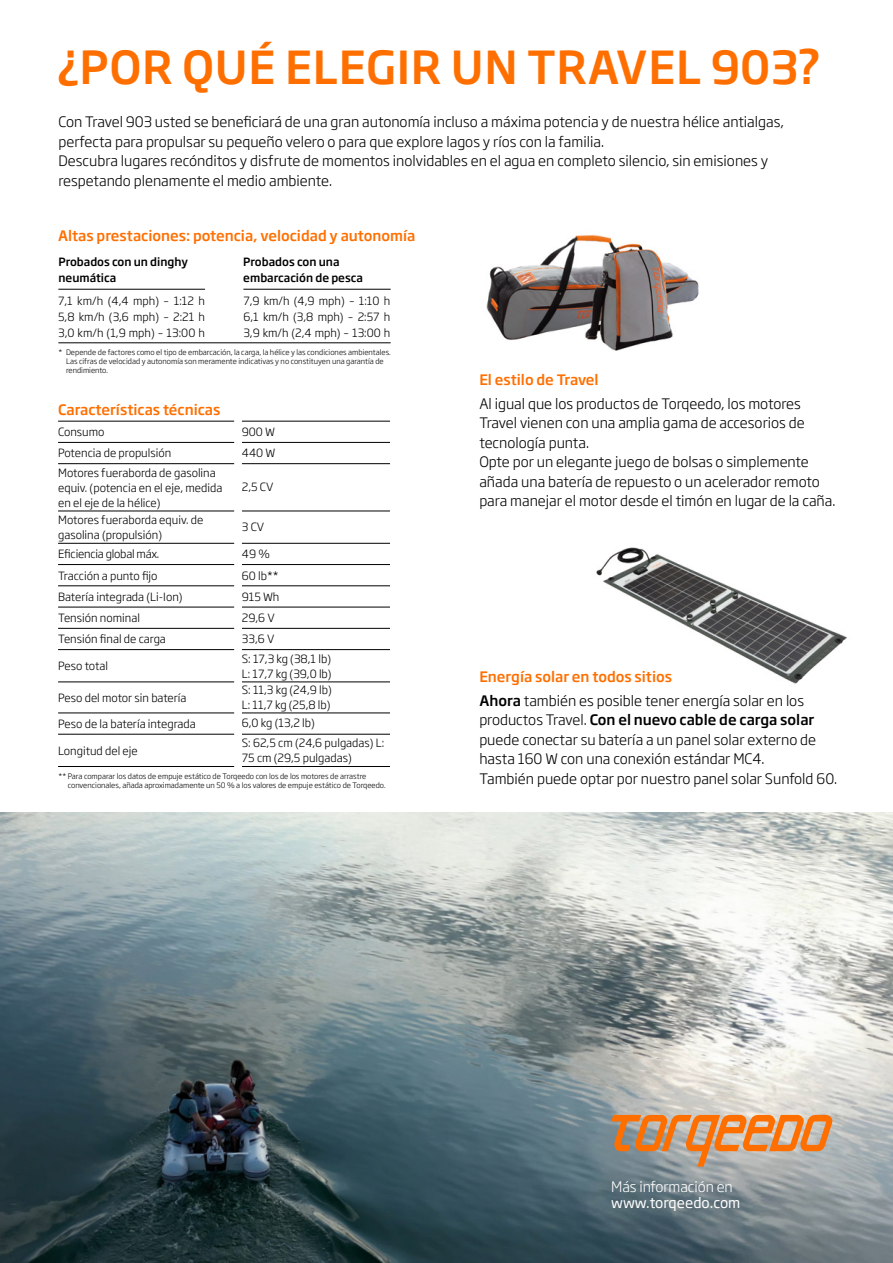
<style>
.page{position:relative;width:893px;height:1263px;background:#fff}
.page>*{position:absolute;margin:0;border:0;box-sizing:border-box;transform-origin:0 0}
.t1{font:500 45px "Soho Gothic Std";letter-spacing:.015em;color:#ff6f00}
.t2{font:300 14.25px/19.5px "Soho Gothic Std";color:#000}
.t3{font:500 14.25px "Soho Gothic Std";color:#ff6f00}
.t4{font:300 14.25px "Soho Gothic Std";letter-spacing:-.005em;color:#fff}
.t5{font:14.25px "Soho Gothic Std";color:#fff}
.t6{font:300 11.25px/15px "Soho Gothic Std";color:#000}
.t7{font:500 11.25px/15.8px "Soho Gothic Std";color:#000}
.t8{font:300 11.25px "Soho Gothic Std";letter-spacing:-.02em;color:#000}
.t9{font:300 7.5px/9px "Soho Gothic Std";color:#000}
.s1{font-weight:500;color:#ff6f00}
.s2{font-weight:500}
</style>
<div class="page">
<img style="left:486px;top:234px;width:213px;height:117px">
<img style="left:0;top:812px;width:893px;height:451px">
<img style="left:596px;top:547px;width:251px;height:137px">
<hr style="left:58px;top:421px;width:176px;height:1px;background:#000">
<hr style="left:242px;top:421px;width:148px;height:1px;background:#000">
<hr style="left:58px;top:442px;width:176px;height:1px;background:#000">
<hr style="left:242px;top:442px;width:148px;height:1px;background:#000">
<hr style="left:58px;top:463px;width:176px;height:1px;background:#000">
<hr style="left:242px;top:463px;width:148px;height:1px;background:#000">
<hr style="left:58px;top:511px;width:176px;height:1px;background:#000">
<hr style="left:242px;top:511px;width:148px;height:1px;background:#000">
<hr style="left:58px;top:543px;width:176px;height:1px;background:#000">
<hr style="left:242px;top:543px;width:148px;height:1px;background:#000">
<hr style="left:58px;top:564px;width:176px;height:1px;background:#000">
<hr style="left:242px;top:564px;width:148px;height:1px;background:#000">
<hr style="left:58px;top:585px;width:176px;height:1px;background:#000">
<hr style="left:242px;top:585px;width:148px;height:1px;background:#000">
<hr style="left:58px;top:607px;width:176px;height:1px;background:#000">
<hr style="left:242px;top:607px;width:148px;height:1px;background:#000">
<hr style="left:58px;top:628px;width:176px;height:1px;background:#000">
<hr style="left:242px;top:628px;width:148px;height:1px;background:#000">
<hr style="left:58px;top:649px;width:176px;height:1px;background:#000">
<hr style="left:242px;top:649px;width:148px;height:1px;background:#000">
<hr style="left:58px;top:682px;width:176px;height:1px;background:#000">
<hr style="left:242px;top:682px;width:148px;height:1px;background:#000">
<hr style="left:58px;top:713px;width:176px;height:1px;background:#000">
<hr style="left:242px;top:713px;width:148px;height:1px;background:#000">
<hr style="left:58px;top:734px;width:176px;height:1px;background:#000">
<hr style="left:242px;top:734px;width:148px;height:1px;background:#000">
<hr style="left:58px;top:766px;width:176px;height:1px;background:#000">
<hr style="left:242px;top:766px;width:148px;height:1px;background:#000">
<svg style="left:611px;top:1115px;width:222px;height:51px;background:#cb986e"></svg>
<hr style="left:58px;top:289px;width:147px;height:1px;background:#000">
<hr style="left:243px;top:289px;width:148px;height:1px;background:#000">
<hr style="left:58px;top:343px;width:333px;height:1px;background:#000">
<h1 class="t1" style="left:56px;top:39px;width:767px">¿POR QUÉ ELEGIR UN TRAVEL 903?</h1>
<p class="t2" style="left:58px;top:112px;width:727px">Con Travel 903 usted se beneficiará de una gran autonomía incluso a máxima potencia y de nuestra hélice antialgas, perfecta para propulsar su pequeño velero o para que explore lagos y ríos con la familia.<br>Descubra lugares recónditos y disfrute de momentos inolvidables en el agua en completo silencio, sin emisiones y respetando plenamente el medio ambiente.</p>
<p class="t3" style="left:58px;top:227px;width:359px">Altas prestaciones: potencia, velocidad y autonomía</p>
<p class="t7" style="left:58px;top:254px;width:131px">Probados con un dinghy neumática</p>
<p class="t6" style="left:58px;top:293px;width:148px;line-height:15.8px;text-align:justify">7,1 km/h (4,4 mph) – 1:12 h 5,8 km/h (3,6 mph) – 2:21 h 3,0 km/h (1,9 mph) – 13:00 h</p>
<p class="t7" style="left:243px;top:254px;width:121px">Probados con una embarcación de pesca</p>
<p class="t6" style="left:243px;top:293px;width:148px;line-height:15.8px;text-align:justify">7,9 km/h (4,9 mph) – 1:10 h 6,1 km/h (3,8 mph) – 2:57 h 3,9 km/h (2,4 mph) – 13:00 h</p>
<p class="t9" style="left:66px;top:348px;width:326px;text-indent:-8px">* Depende de factores como el tipo de embarcación, la carga, la hélice y las condiciones ambientales.<br>Las cifras de velocidad y autonomía son meramente indicativas y no constituyen una garantía de rendimiento.</p>
<p class="t3" style="left:58px;top:400px;width:164px">Características técnicas</p>
<p class="t6" style="left:58px;top:425px;width:48px">Consumo</p>
<p class="t6" style="left:242px;top:425px;width:35px">900 W</p>
<p class="t6" style="left:58px;top:446px;width:115px">Potencia de propulsión</p>
<p class="t6" style="left:242px;top:446px;width:35px">440 W</p>
<p class="t6" style="left:58px;top:465px;width:166px">Motores fueraborda de gasolina equiv. (potencia en el eje, medida en el eje de la hélice)</p>
<p class="t6" style="left:242px;top:480px;width:33px">2,5 CV</p>
<p class="t6" style="left:58px;top:512px;width:147px">Motores fueraborda equiv. de gasolina (propulsión)</p>
<p class="t6" style="left:242px;top:519px;width:24px">3 CV</p>
<p class="t8" style="left:58px;top:547px;width:103px">Eficiencia global máx.</p>
<p class="t6" style="left:242px;top:547px;width:29px">49 %</p>
<p class="t6" style="left:58px;top:568px;width:101px">Tracción a punto fijo</p>
<p class="t6" style="left:242px;top:568px;width:38px">60 lb**</p>
<p class="t6" style="left:58px;top:589px;width:126px">Batería integrada (Li-Ion)</p>
<p class="t6" style="left:242px;top:589px;width:39px">915 Wh</p>
<p class="t6" style="left:58px;top:611px;width:83px">Tensión nominal</p>
<p class="t6" style="left:242px;top:611px;width:35px">29,6 V</p>
<p class="t6" style="left:58px;top:632px;width:109px">Tensión final de carga</p>
<p class="t6" style="left:242px;top:632px;width:34px">33,6 V</p>
<p class="t6" style="left:58px;top:659px;width:51px">Peso total</p>
<p class="t6" style="left:242px;top:651px;width:91px">S: 17,3 kg (38,1 lb)<br>L: 17,7 kg (39,0 lb)</p>
<p class="t6" style="left:58px;top:690px;width:130px">Peso del motor sin batería</p>
<p class="t6" style="left:242px;top:682px;width:91px">S: 11,3 kg (24,9 lb)<br>L: 11,7 kg (25,8 lb)</p>
<p class="t6" style="left:58px;top:716px;width:139px">Peso de la batería integrada</p>
<p class="t6" style="left:242px;top:715px;width:74px">6,0 kg (13,2 lb)</p>
<p class="t6" style="left:58px;top:743px;width:81px">Longitud del eje</p>
<p class="t6" style="left:242px;top:736px;width:144px">S: 62,5 cm (24,6 pulgadas) L:<br>75 cm (29,5 pulgadas)</p>
<p class="t9" style="left:68px;top:772px;width:319px;text-indent:-9px">** Para comparar los datos de empuje estático de Torqeedo con los de los motores de arrastre convencionales, añada aproximadamente un 50 % a los valores de empuje estático de Torqeedo.</p>
<p class="t3" style="left:479px;top:370px;width:121px">El estilo de Travel</p>
<p class="t2" style="left:479px;top:394px;width:358px">Al igual que los productos de Torqeedo, los motores Travel vienen con una amplia gama de accesorios de tecnología punta.<br>Opte por un elegante juego de bolsas o simplemente añada una batería de repuesto o un acelerador remoto para manejar el motor desde el timón en lugar de la caña.</p>
<p class="t2" style="left:479px;top:665px;width:326px;line-height:23.7px"><span class="s1">Energía solar en todos sitios<br></span><span class="s2">Ahora</span> también es posible tener energía solar en los</p>
<p class="t2" style="left:479px;top:711px;width:359px">productos Travel. <span class="s2">Con el nuevo cable de carga solar </span>puede conectar su batería a un panel solar externo de hasta 160 W con una conexión estándar MC4.<br>También puede optar por nuestro panel solar Sunfold 60.</p>
<p class="t4" style="left:611px;top:1178px;width:123px">Más información en</p>
<p class="t5" style="left:611px;top:1193px;width:131px">www.torqeedo.com</p>
</div>
